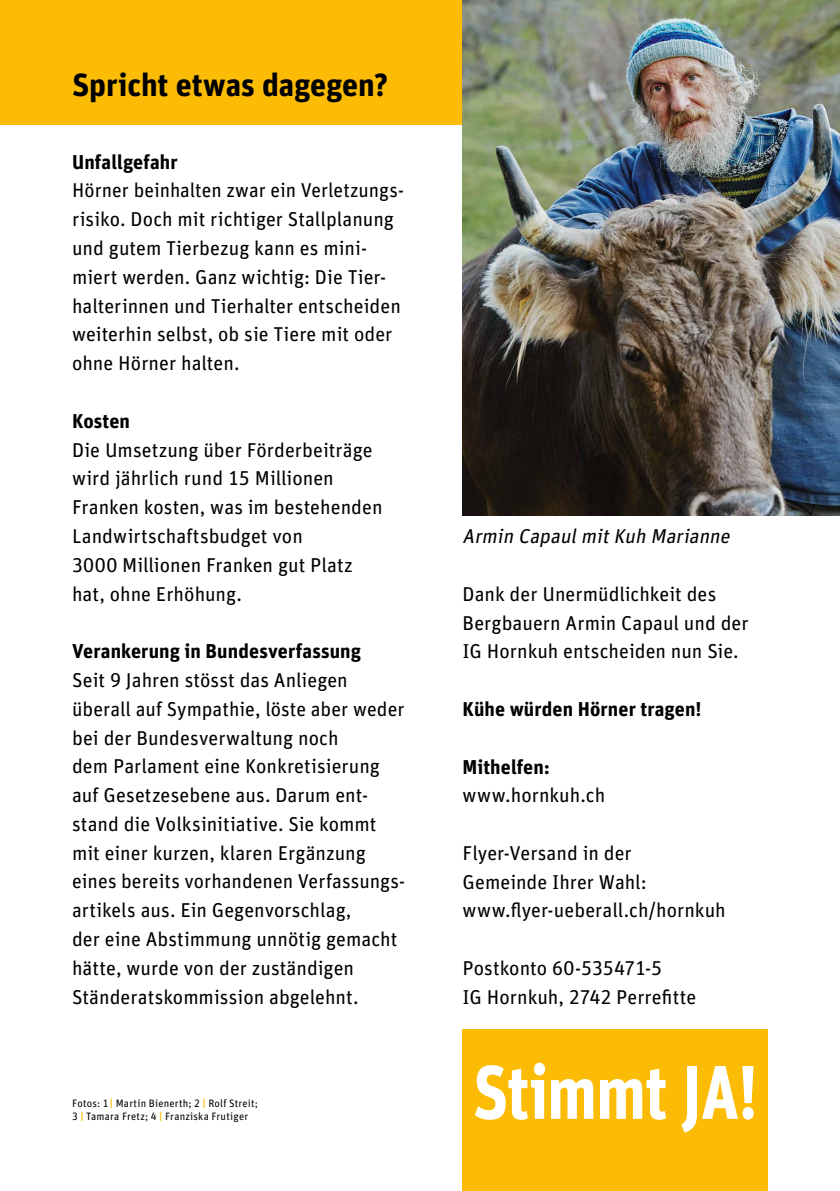
<style>
.page{position:relative;width:840px;height:1191px;background:#fff}
.page>*{position:absolute;margin:0;border:0;box-sizing:border-box;transform-origin:0 0}
.t1{font:700 76px "Unit OT";letter-spacing:-.015em;color:#fff;scale:.87 1}
.t2{font:700 32px "Unit OT";letter-spacing:-.005em;color:#000}
.t3{font:20px/28.8px "Unit OT";color:#000}
.t4{font:700 20px "Unit OT";letter-spacing:.005em;color:#000}
.t5{font:italic 20px "Unit OT";color:#000}
.t6{font:10.6px/12.8px "Unit OT";letter-spacing:.02em;color:#000}
.s1{font-family:"Sanuk OT";font-size:12.8px;color:#fcbc05}
</style>
<div class="page">
<div style="left:0;top:0;width:839px;height:125px;background:#fcbc05"></div>
<img style="left:462px;top:0;width:377px;height:515px">
<div style="left:462px;top:1029px;width:305px;height:162px;background:#fcbc05"></div>
<h2 class="t2" style="left:72px;top:64px;width:317px">Spricht etwas dagegen?</h2>
<p class="t4" style="left:72px;top:149px;width:107px">Unfallgefahr</p>
<p class="t3" style="left:72px;top:176px;width:333px">Hörner beinhalten zwar ein Verletzungs&shy;risiko. Doch mit richtiger Stallplanung und gutem Tierbezug kann es mini&shy;miert werden. Ganz wichtig: Die Tier&shy;halterinnen und Tierhalter entscheiden weiterhin selbst, ob sie Tiere mit oder ohne Hörner halten.</p>
<p class="t4" style="left:72px;top:408px;width:59px">Kosten</p>
<p class="t3" style="left:72px;top:435px;width:312px">Die Umsetzung über Förderbeiträge wird jährlich rund 15 Millionen<br>Franken kosten, was im bestehenden<br>Landwirtschaftsbudget von<br>3000 Millionen Franken gut Platz hat, ohne Erhöhung.</p>
<p class="t4" style="left:72px;top:638px;width:290px">Verankerung in Bundesverfassung</p>
<p class="t3" style="left:72px;top:665px;width:334px">Seit 9 Jahren stösst das Anliegen überall auf Sympathie, löste aber weder bei der Bundesverwaltung noch<br>dem Parlament eine Konkretisierung auf Gesetzesebene aus. Darum ent&shy;stand die Volksinitiative. Sie kommt mit einer kurzen, klaren Ergänzung eines bereits vorhandenen Verfassungs&shy;artikels aus. Ein Gegenvorschlag,<br>der eine Abstimmung unnötig gemacht hätte, wurde von der zuständigen Ständeratskommission abgelehnt.</p>
<p class="t6" style="left:72px;top:1096px;width:187px">Fotos: 1<span class="s1">I</span> Martin Bienerth; 2 <span class="s1">I</span> Rolf Streit;<br>3 <span class="s1">I</span> Tamara Fretz; 4 <span class="s1">I</span> Franziska Frutiger</p>
<p class="t5" style="left:462px;top:523px;width:273px">Armin CapaulmitKuh Marianne</p>
<p class="t3" style="left:462px;top:579px;width:287px">Dank der Unermüdlichkeit des<br>Bergbauern Armin Capaul und der<br>IG Hornkuh entscheiden nun Sie.</p>
<p class="t4" style="left:462px;top:696px;width:240px">Kühe würden Hörner tragen!</p>
<p class="t4" style="left:462px;top:753px;width:89px">Mithelfen:</p>
<p class="t3" style="left:462px;top:780px;width:144px">www.hornkuh.ch</p>
<p class="t3" style="left:462px;top:838px;width:264px">Flyer-Versand in der<br>Gemeinde Ihrer Wahl: www.flyer-ueberall.ch/hornkuh</p>
<p class="t3" style="left:462px;top:953px;width:235px">Postkonto 60-535471-5<br>IG Hornkuh, 2742 Perrefitte</p>
<h1 class="t1" style="left:472px;top:1043px;width:329px">Stimmt JA!</h1>
</div>
